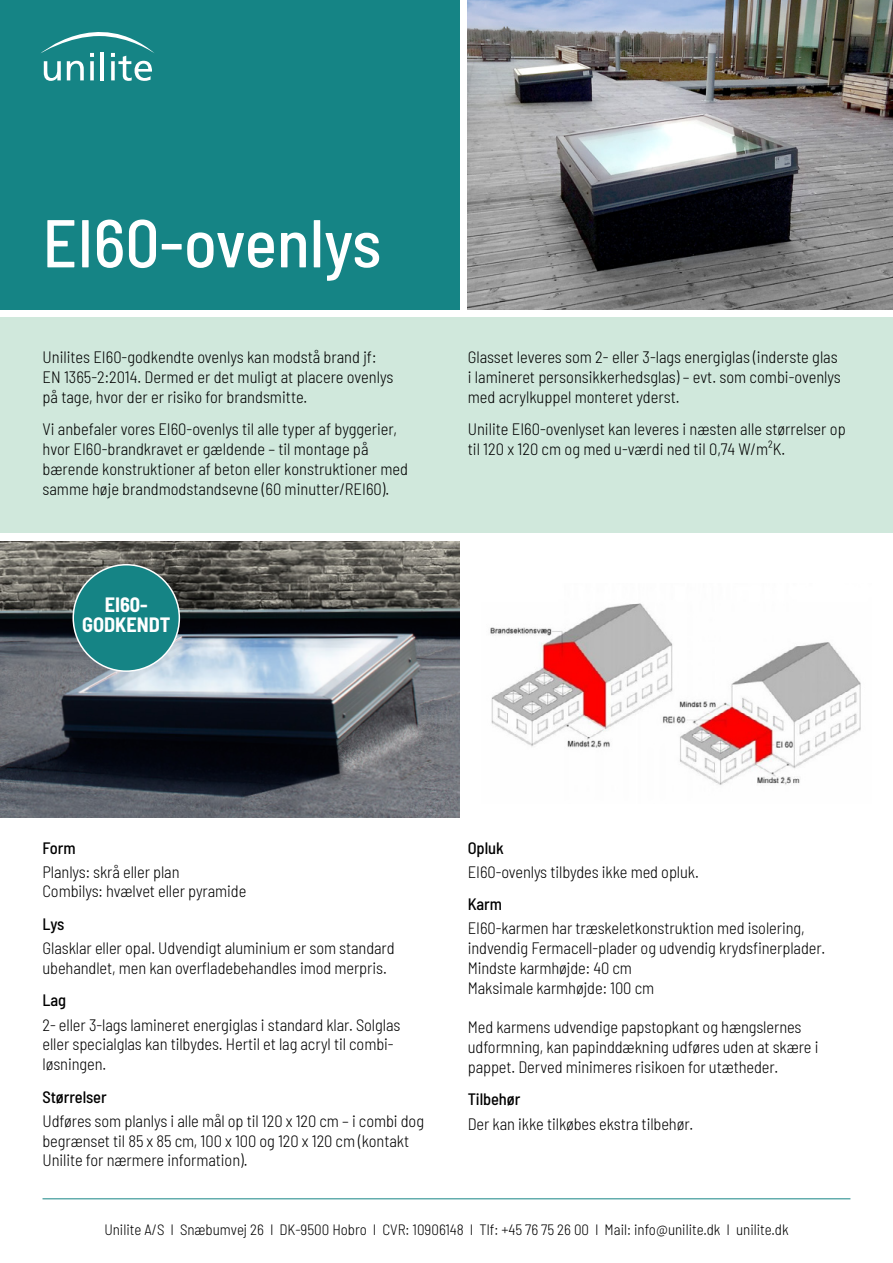
<style>
.page{position:relative;width:893px;height:1263px;background:#fff}
.page>*{position:absolute;margin:0;border:0;box-sizing:border-box;transform-origin:0 0}
.t1{font:500 semi-condensed 67.5px "Barlow";color:#fff}
.t2{font:700 semi-condensed 20.25px/20.2px "Barlow";color:#fff;text-align:center}
.t3{font:300 semi-condensed 16.5px/19.8px "Barlow";letter-spacing:-.005em;color:#000}
.t4{font:500 semi-condensed 16.5px "Barlow";letter-spacing:-.005em;color:#000}
.t5{font:300 semi-condensed 15px "Barlow";color:#000}
</style>
<div class="page">
<hr style="left:43px;top:1198px;width:807px;height:1px;background:#158485">
<div style="left:0;top:318px;width:893px;height:215px;background:#d0e8dc"></div>
<img style="left:468px;top:0;width:425px;height:309px">
<div style="left:0;top:0;width:459px;height:309px;background:#158485"></div>
<svg style="left:41px;top:32px;width:113px;height:49px"></svg>
<img style="left:0;top:541px;width:459px;height:276px">
<div style="left:73px;top:565px;width:106px;height:106px;background:#158485;border-radius:50%"></div>
<div style="left:72px;top:564px;width:108px;height:108px;border:2px solid #fff;border-radius:50%"></div>
<img style="left:490px;top:603px;width:371px;height:182px">
<h1 class="t1" style="left:43px;top:194px;width:340px">EI60-ovenlys</h1>
<p class="t3" style="left:43px;top:346px;width:352px">Unilites EI60-godkendte ovenlys kan modstå brand jf:<br>EN 1365-2:2014. Dermed er det muligt at placere ovenlys på tage, hvor der er risiko for brandsmitte.</p>
<p class="t3" style="left:43px;top:418px;width:367px">Vi anbefaler vores EI60-ovenlys til alle typer af byggerier, hvor EI60-brandkravet er gældende – til montage på bærende konstruktioner af beton eller konstruktioner med samme høje brandmodstandsevne (60 minutter/REI60).</p>
<p class="t2" style="left:82px;top:593px;width:90px">EI60-<br>GODKENDT</p>
<p class="t3" style="left:468px;top:346px;width:375px">Glasset leveres som 2- eller 3-lags energiglas (inderste glas i lamineret personsikkerhedsglas) – evt. som combi-ovenlys med acrylkuppel monteret yderst.</p>
<p class="t3" style="left:468px;top:418px;width:379px">Unilite EI60-ovenlyset kan leveres i næsten alle størrelser op til 120 x 120 cm og med u-værdi ned til 0,74 W/m²K.</p>
<p class="t4" style="left:43px;top:836px;width:35px">Form</p>
<p class="t3" style="left:43px;top:860px;width:205px">Planlys: skrå eller plan<br>Combilys: hvælvet eller pyramide</p>
<p class="t4" style="left:43px;top:912px;width:23px">Lys</p>
<p class="t3" style="left:43px;top:937px;width:354px">Glasklar eller opal. Udvendigt aluminium er som standard ubehandlet, men kan overfladebehandles imod merpris.</p>
<p class="t4" style="left:43px;top:988px;width:25px">Lag</p>
<p class="t3" style="left:43px;top:1013px;width:359px">2- eller 3-lags lamineret energiglas i standard klar. Solglas eller specialglas kan tilbydes. Hertil et lag acryl til combi&shy;løsningen.</p>
<p class="t4" style="left:43px;top:1085px;width:66px">Størrelser</p>
<p class="t3" style="left:43px;top:1110px;width:383px">Udføres som planlys i alle mål op til 120 x 120 cm – i combi dog begrænset til 85 x 85 cm, 100 x 100 og 120 x 120 cm (kontakt<br>Unilite for nærmere information).</p>
<p class="t4" style="left:468px;top:836px;width:38px">Opluk</p>
<p class="t3" style="left:468px;top:861px;width:233px">EI60-ovenlys tilbydes ikke med opluk.</p>
<p class="t4" style="left:468px;top:892px;width:36px">Karm</p>
<p class="t3" style="left:468px;top:917px;width:359px">EI60-karmen har træskeletkonstruktion med isolering, indvendig Fermacell-plader og udvendig krydsfinerplader.<br>Mindste karmhøjde: 40 cm<br>Maksimale karmhøjde: 100 cm</p>
<p class="t3" style="left:468px;top:1016px;width:352px">Med karmens udvendige papstopkant og hængslernes udformning, kan papinddækning udføres uden at skære i pappet. Derved minimeres risikoen for utætheder.</p>
<p class="t4" style="left:468px;top:1088px;width:54px">Tilbehør</p>
<p class="t3" style="left:468px;top:1112px;width:227px">Der kan ikke tilkøbes ekstra tilbehør.</p>
<p class="t5" style="left:104px;top:1219px;width:686px">Unilite A/S I Snæbumvej 26 I DK-9500 Hobro I CVR: 10906148 I Tlf: +45 76 75 26 00 I Mail: info@unilite.dk I unilite.dk</p>
</div>
